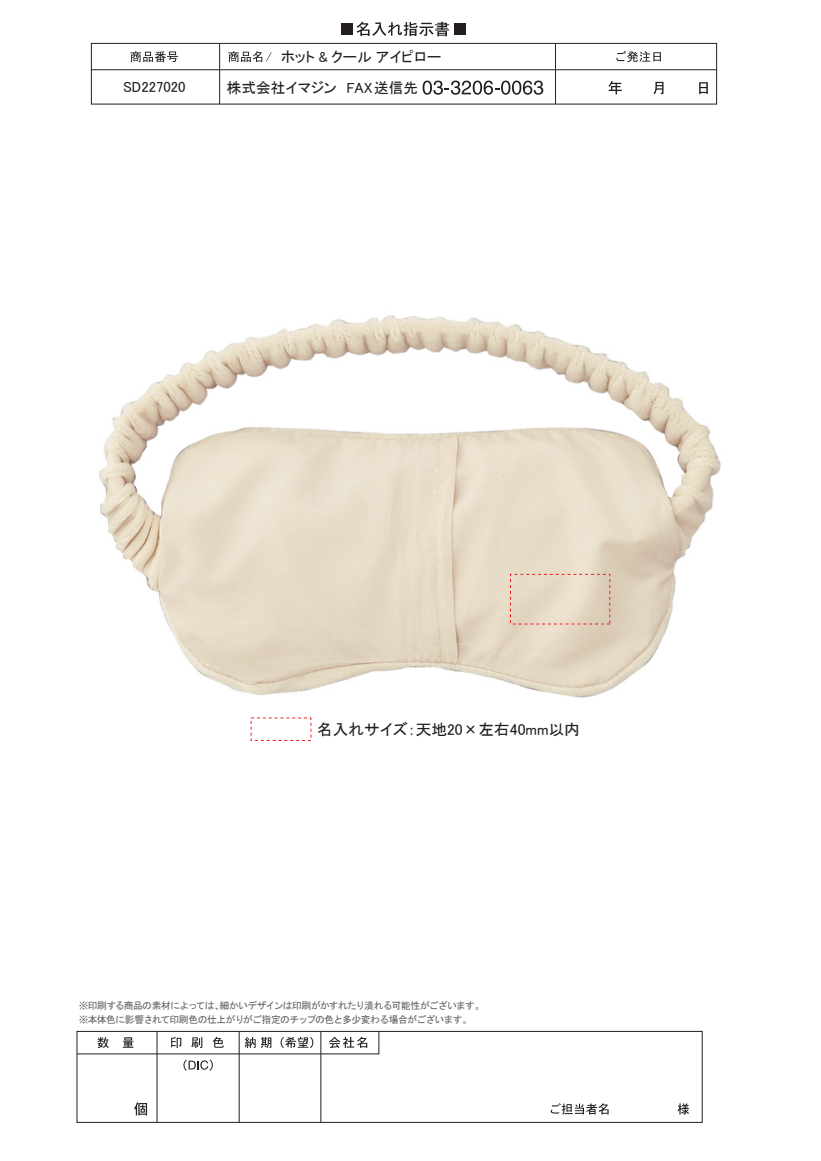
<style>
.page{position:relative;width:821px;height:1161px;background:#fff}
.page>*{position:absolute;margin:0;border:0;box-sizing:border-box;transform-origin:0 0}
.t1{font:15.66px "MS P Gothic";color:#231f20}
.t2{font:14.7px "MS P Gothic";color:#231f20}
.t3{font:9.8px/13.9px "MS Gothic";letter-spacing:-.06em;color:#616164}
</style>
<div class="page">
<hr style="left:239px;top:1031px;width:1px;height:91px;background:#231f20">
<hr style="left:157px;top:1031px;width:1px;height:91px;background:#231f20">
<hr style="left:320px;top:1031px;width:1px;height:91px;background:#231f20">
<svg style="left:76px;top:1030px;width:303px;height:40px"></svg>
<svg style="left:134px;top:1102px;width:13px;height:13px"></svg>
<svg style="left:550px;top:1103px;width:58px;height:11px"></svg>
<svg style="left:677px;top:1103px;width:12px;height:11px"></svg>
<div style="left:91px;top:43px;width:625px;height:61px;border:1px solid #231f20"></div>
<svg style="left:608px;top:81px;width:13px;height:13px"></svg>
<svg style="left:653px;top:82px;width:10px;height:12px"></svg>
<svg style="left:699px;top:82px;width:8px;height:12px"></svg>
<hr style="left:219px;top:44px;width:1px;height:60px;background:#231f20">
<div style="left:341px;top:23px;width:12px;height:12px;background:#231f20"></div>
<svg style="left:356px;top:22px;width:93px;height:14px"></svg>
<div style="left:454px;top:23px;width:11px;height:12px;background:#231f20"></div>
<svg style="left:422px;top:81px;width:121px;height:14px"></svg>
<hr style="left:555px;top:44px;width:1px;height:60px;background:#231f20">
<hr style="left:91px;top:69px;width:625px;height:1px;background:#231f20">
<svg style="left:130px;top:51px;width:48px;height:11px"></svg>
<svg style="left:228px;top:51px;width:43px;height:11px"></svg>
<svg style="left:616px;top:51px;width:44px;height:11px"></svg>
<img style="left:99px;top:315px;width:622px;height:383px">
<h2 class="t2" style="left:123px;top:79px;width:64px">SD227020</h2>
<h2 class="t2" style="left:281px;top:49px;width:161px">ホット &amp; クール アイピロー</h2>
<h2 class="t2" style="left:227px;top:80px;width:193px">株式会社イマジン FAX送信先</h2>
<h1 class="t1" style="left:317px;top:721px;width:264px">名入れサイズ：天地20×左右40mm以内</h1>
<p class="t3" style="left:79px;top:998px;width:407px">※印刷する商品の素材によっては、細かいデザインは印刷がかすれたり潰れる可能性がございます。※本体色に影響されて印刷色の仕上がりがご指定のチップの色と多少変わる場合がございます。</p>
</div>
